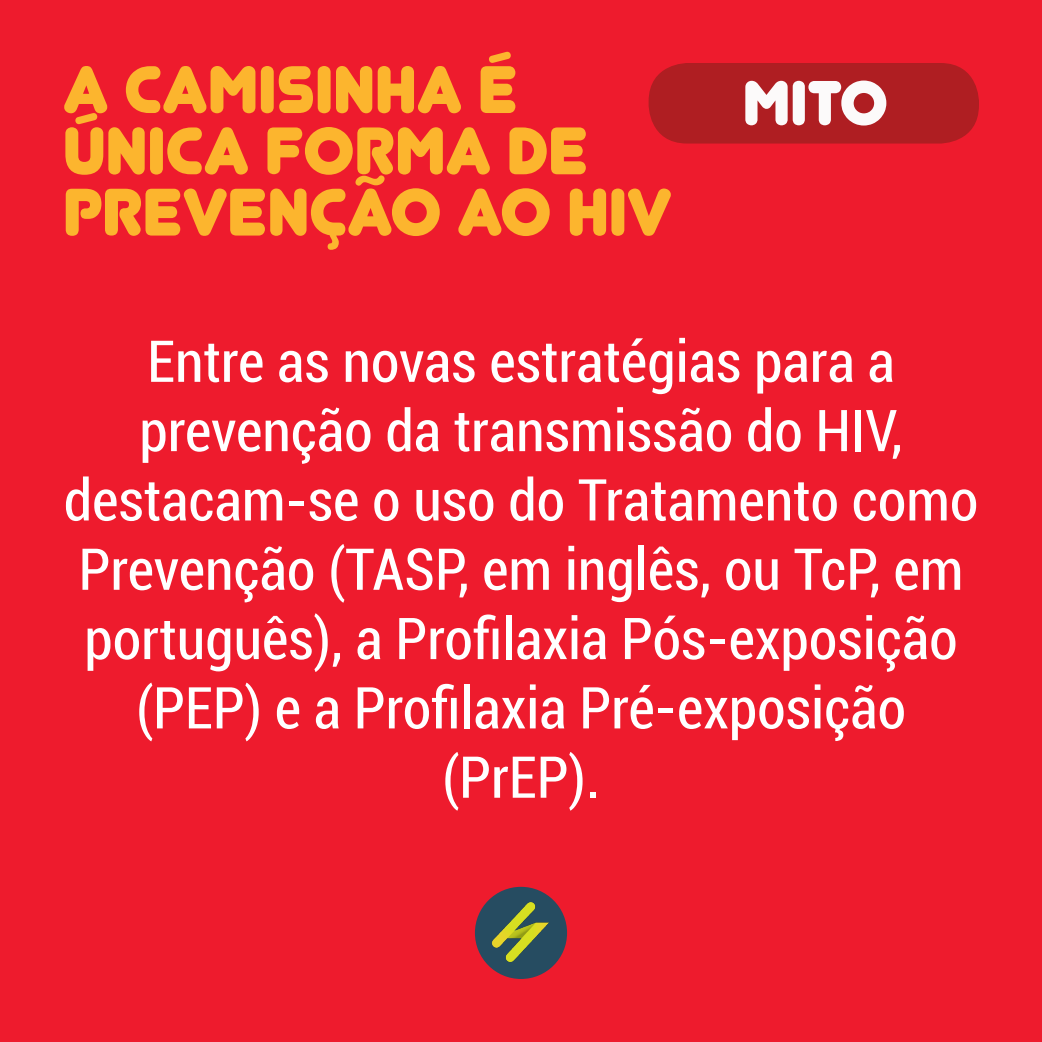
<style>
.page{position:relative;width:1042px;height:1042px;background:#ee1b2d}
.page>*{position:absolute;margin:0;border:0;box-sizing:border-box;transform-origin:0 0}
.t1{font:66.5px/61.2px "Junegull";color:#fcb52e}
.t2{font:62.65px "Junegull";color:#fcfafa}
.t3{font:condensed 57.75px/69.3px "Roboto";color:#fff;text-align:center}
</style>
<div class="page">
<div style="left:475px;top:887px;width:92px;height:92px;background:#264c61;border-radius:50%"></div>
<img style="left:485px;top:897px;width:70px;height:70px">
<div style="left:648px;top:63px;width:331px;height:81px;background:#af1e22;border-radius:39px"></div>
<p class="t1" style="left:63px;top:59px;width:610px">A CAMISINHA É<br>ÚNICA FORMA DE<br>PREVENÇÃO AO HIV</p>
<p class="t2" style="left:743px;top:66px;width:147px">MITO</p>
<p class="t3" style="left:64px;top:325px;width:916px">Entre as novas estratégias para a prevenção da transmissão do HIV, destacam-se o uso do Tratamento como<br>Prevenção (TASP, em inglês, ou TcP, em português), a Profilaxia Pós-exposição (PEP) e a Profilaxia Pré-exposição (PrEP).</p>
</div>
